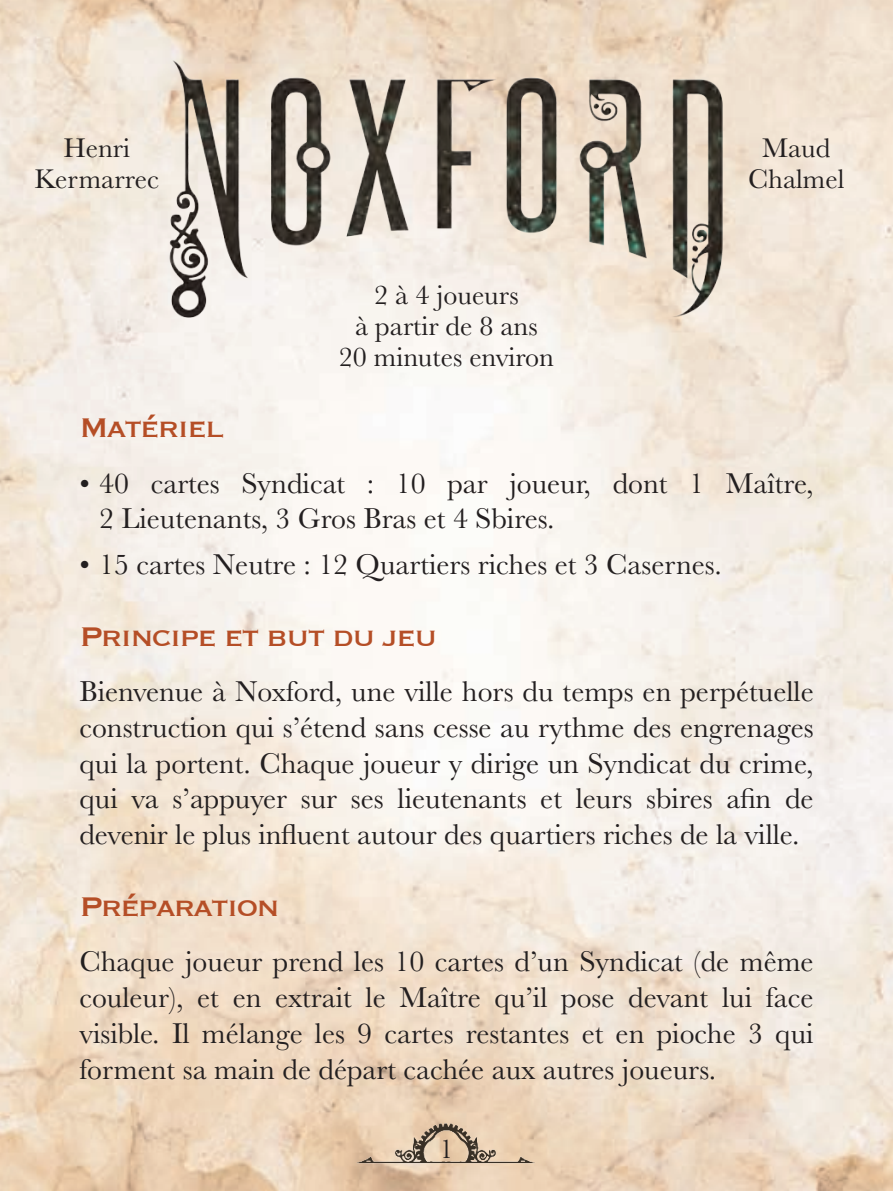
<style>
.page{position:relative;width:893px;height:1191px;background:#fff}
.page>*{position:absolute;margin:0;border:0;box-sizing:border-box;transform-origin:0 0}
.t1{font:35px "Copperplate";letter-spacing:-.05em;color:#b54e26}
.t2{font:29.75px/35.7px "Baskerville";color:#231f20;text-align:justify}
.t3{font:28px/30.8px "Baskerville";color:#231f20;text-align:center}
</style>
<div class="page">
<img style="left:355px;top:1121px;width:183px;height:46px">
<img style="left:149px;top:44px;width:595px;height:297px">
<p class="t3" style="left:34px;top:133px;width:126px">Henri<br>Kermarrec</p>
<p class="t3" style="left:748px;top:133px;width:98px">Maud<br>Chalmel</p>
<p class="t3" style="left:339px;top:280px;width:217px">2 à 4 joueurs<br>à partir de 8 ans<br>20 minutes environ</p>
<p class="t1" style="left:79px;top:404px;width:147px">Matériel</p>
<p class="t2" style="left:99px;top:465px;width:716px;text-indent:-20px">• 40 cartes Syndicat : 10 par joueur, dont 1 Maître,<br>2 Lieutenants, 3 Gros Bras et 4 Sbires.</p>
<p class="t2" style="left:79px;top:547px;width:644px">• 15 cartes Neutre : 12 Quartiers riches et 3 Casernes.</p>
<p class="t1" style="left:79px;top:613px;width:359px">Principe et but du jeu</p>
<p class="t2" style="left:79px;top:674px;width:736px">Bienvenue à Noxford, une ville hors du temps en perpétuelle construction qui s’étend sans cesse au rythme des engrenages qui la portent. Chaque joueur y dirige un Syndicat du crime, qui va s’appuyer sur ses lieutenants et leurs sbires afin de devenir le plus influent autour des quartiers riches de la ville.</p>
<p class="t1" style="left:79px;top:883px;width:202px">Préparation</p>
<p class="t2" style="left:79px;top:944px;width:736px">Chaque joueur prend les 10 cartes d’un Syndicat (de même couleur), et en extrait le Maître qu’il pose devant lui face visible. Il mélange les 9 cartes restantes et en pioche 3 qui forment sa main de départ cachée aux autres joueurs.</p>
<p class="t3" style="left:439px;top:1133px;width:15px">1</p>
</div>
